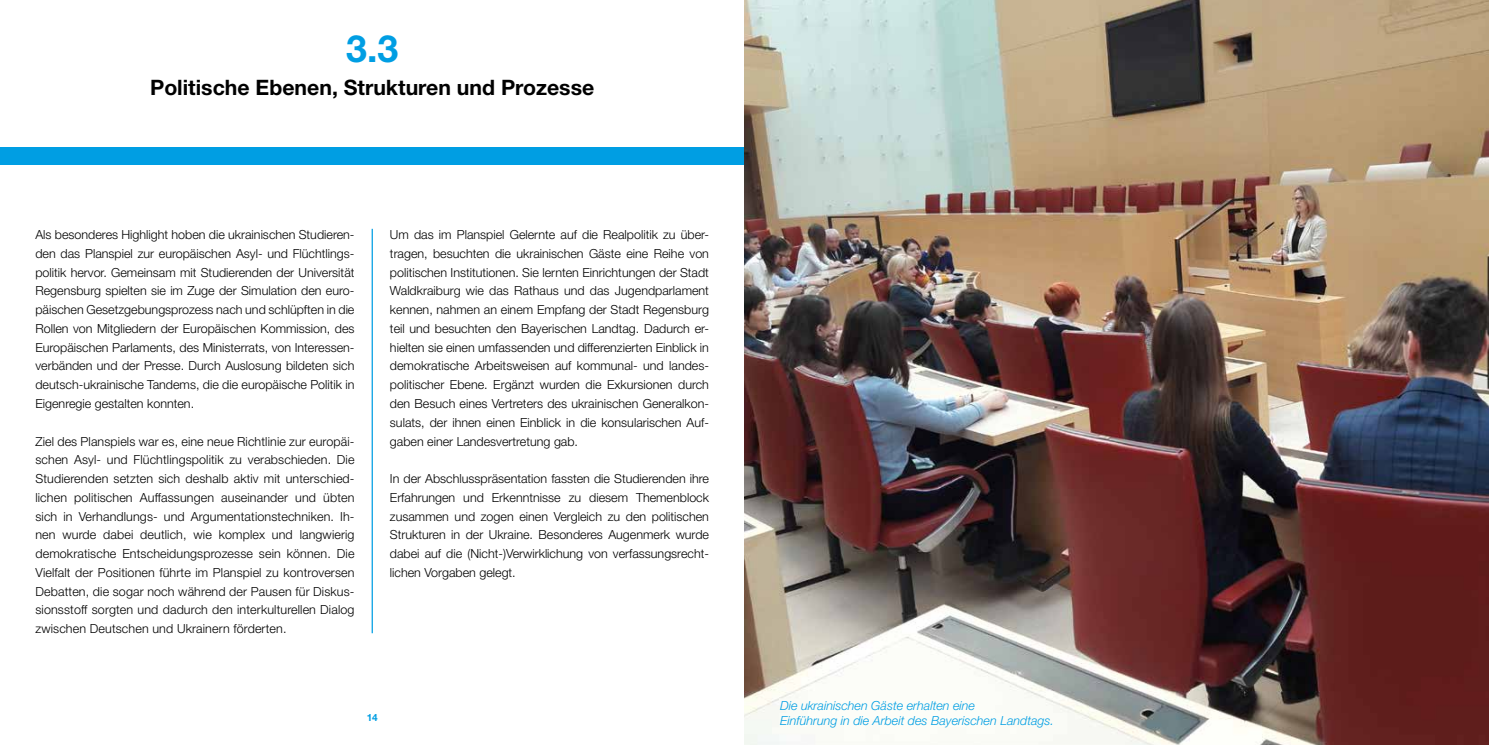
<style>
.page{position:relative;width:1489px;height:745px;background:#fff}
.page>*{position:absolute;margin:0;border:0;box-sizing:border-box;transform-origin:0 0}
.t1{font:700 37.5px "Helvetica Neue LT Std";color:#009ee3}
.t2{font:700 21.25px "Helvetica Neue LT Std";color:#000}
.t3{font:300 12.5px/18.8px "Helvetica Neue LT Std";color:#000;text-align:justify}
.t4{font:italic 300 12.5px/15px "Helvetica Neue LT Std";color:#009ee3}
.t5{font:700 10px "Helvetica Neue LT Std";color:#009ee3}
</style>
<div class="page">
<div style="left:0;top:147px;width:1488px;height:18px;background:#009ee3"></div>
<hr style="left:371px;top:229px;width:2px;height:403px;background:#009ee3">
<img style="left:744px;top:0;width:744px;height:744px">
<h1 class="t1" style="left:346px;top:26px;width:54px">3.3</h1>
<h2 class="t2" style="left:150px;top:74px;width:445px">Politische Ebenen, Strukturen und Prozesse</h2>
<p class="t3" style="left:35px;top:225px;width:320px">Als besonderes Highlight hoben die ukrainischen Studieren&shy;den das Planspiel zur europäischen Asyl- und Flüchtlings&shy;politik hervor. Gemeinsam mit Studierenden der Universität Regensburg spielten sie im Zuge der Simulation den euro&shy;päischen Gesetzgebungsprozess nach und schlüpften in die Rollen von Mitgliedern der Europäischen Kommission, des Europäischen Parlaments, des Ministerrats, von Interessen&shy;verbänden und der Presse. Durch Auslosung bildeten sich deutsch-ukrainische Tandems, die die europäische Politik in Eigenregie gestalten konnten.</p>
<p class="t3" style="left:35px;top:431px;width:320px">Ziel des Planspiels war es, eine neue Richtlinie zur europäi&shy;schen Asyl- und Flüchtlingspolitik zu verabschieden. Die Studierenden setzten sich deshalb aktiv mit unterschied&shy;lichen politischen Auffassungen auseinander und übten sich in Verhandlungs- und Argumentationstechniken. Ih&shy;nen wurde dabei deutlich, wie komplex und langwierig demokratische Entscheidungsprozesse sein können. Die Vielfalt der Positionen führte im Planspiel zu kontroversen Debatten, die sogar noch während der Pausen für Diskus&shy;sionsstoff sorgten und dadurch den interkulturellen Dialog zwischen Deutschen und Ukrainern förderten.</p>
<p class="t3" style="left:390px;top:225px;width:320px">Um das im Planspiel Gelernte auf die Realpolitik zu über&shy;tragen, besuchten die ukrainischen Gäste eine Reihe von politischen Institutionen. Sie lernten Einrichtungen der Stadt Waldkraiburg wie das Rathaus und das Jugendparlament kennen, nahmen an einem Empfang der Stadt Regensburg teil und besuchten den Bayerischen Landtag. Dadurch er&shy;hielten sie einen umfassenden und differenzierten Einblick in demokratische Arbeitsweisen auf kommunal- und landes&shy;politischer Ebene. Ergänzt wurden die Exkursionen durch den Besuch eines Vertreters des ukrainischen Generalkon&shy;sulats, der ihnen einen Einblick in die konsularischen Auf&shy;gaben einer Landesvertretung gab.</p>
<p class="t3" style="left:390px;top:468px;width:320px">In der Abschlusspräsentation fassten die Studierenden ihre Erfahrungen und Erkenntnisse zu diesem Themenblock zusammen und zogen einen Vergleich zu den politischen Strukturen in der Ukraine. Besonderes Augenmerk wurde dabei auf die (Nicht-)Verwirklichung von verfassungsrecht&shy;lichen Vorgaben gelegt.</p>
<p class="t5" style="left:366px;top:710px;width:13px">14</p>
<p class="t4" style="left:780px;top:697px;width:275px">Die ukrainischen Gäste erhalten eine<br>Einführung in die Arbeit des Bayerischen Landtags.</p>
</div>
